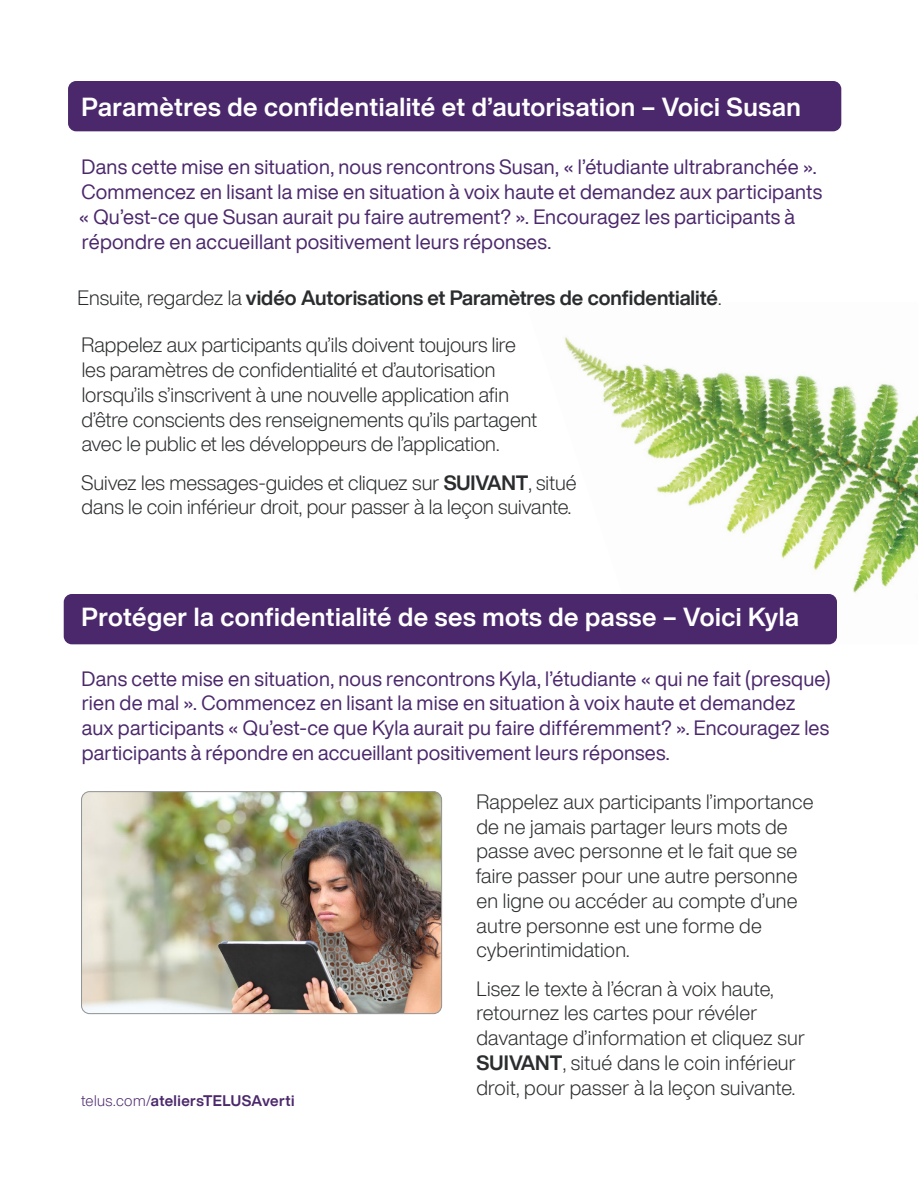
<style>
.page{position:relative;width:918px;height:1188px;background:#fff}
.page>*{position:absolute;margin:0;border:0;box-sizing:border-box;transform-origin:0 0}
.t1{font:700 25.5px "Helvetica Now Display";letter-spacing:.02em;color:#fff}
.Body{font:300 20.25px/24.8px "Helvetica Now Display";color:#2a2c2e}
.Intro{font:20.25px/24.8px "Helvetica Now Display";letter-spacing:.01em;color:#4b286c}
.Body-2{font:700 20.25px "Helvetica Now Display";color:#2a2c2e}
.t2{font:700 15px "Helvetica Now Display";letter-spacing:.025em;color:#4b286c}
.s1{font-weight:300}
.s2{font-weight:700}
</style>
<div class="page">
<img style="left:564px;top:337px;width:354px;height:307px">
<div style="left:68px;top:81px;width:773px;height:50px;background:#4b286c;border-radius:8px"></div>
<div style="left:64px;top:594px;width:773px;height:50px;background:#4b286c;border-radius:8px"></div>
<img style="left:83px;top:793px;width:357px;height:221px">
<div style="left:81px;top:791px;width:361px;height:223px;border:1px solid #949596;border-radius:8px"></div>
<h4 class="t1" style="left:82px;top:89px;width:721px">Paramètres de confidentialité et d’autorisation – Voici Susan</h4>
<p class="Intro" style="left:79px;top:155px;width:745px">Dans cette mise en situation, nous rencontrons Susan, « l’étudiante ultrabranchée ».<br>Commencez en lisant la mise en situation à voix haute et demandez aux participants « Qu’est-ce que Susan aurait pu faire autrement? ». Encouragez les participants à répondre en accueillant positivement leurs réponses.</p>
<p class="Body-2" style="left:77px;top:283px;width:646px"><span class="s1">Ensuite, regardez la</span> vidéo Autorisations et Paramètres de confidentialité<span class="s1">.</span></p>
<p class="Body" style="left:82px;top:333px;width:457px">Rappelez aux participants qu’ils doivent toujours lire les paramètres de confidentialité et d’autorisation lorsqu’ils s’inscrivent à une nouvelle application afin d’être conscients des renseignements qu’ils partagent avec le public et les développeurs de l’application.</p>
<p class="Body" style="left:81px;top:470px;width:497px">Suivez les messages-guides et cliquez sur <span class="s2">SUIVANT</span>, situé dans le coin inférieur droit, pour passer à la leçon suivante.</p>
<h4 class="t1" style="left:82px;top:600px;width:719px">Protéger la confidentialité de ses mots de passe – Voici Kyla</h4>
<p class="Intro" style="left:82px;top:666px;width:750px">Dans cette mise en situation, nous rencontrons Kyla, l’étudiante « qui ne fait (presque) rien de mal ». Commencez en lisant la mise en situation à voix haute et demandez aux participants « Qu’est-ce que Kyla aurait pu faire différemment? ». Encouragez les participants à répondre en accueillant positivement leurs réponses.</p>
<p class="Body" style="left:477px;top:789px;width:339px">Rappelez aux participants l’importance</p>
<p class="Body" style="left:476px;top:814px;width:323px">de ne jamais partager leurs mots de passe avec personne et le fait que se faire passer pour une autre personne en ligne ou accéder au compte d’une autre personne est une forme de cyberintimidation.</p>
<p class="Body" style="left:476px;top:976px;width:330px">Lisez le texte à l’écran à voix haute, retournez les cartes pour révéler davantage d’information et cliquez sur <span class="s2">SUIVANT</span>, situé dans le coin inférieur</p>
<p class="Body" style="left:476px;top:1075px;width:320px">droit, pour passer à la leçon suivante.</p>
<p class="t2" style="left:81px;top:1090px;width:215px"><span class="s1">telus.com/</span>ateliersTELUSAverti</p>
</div>
